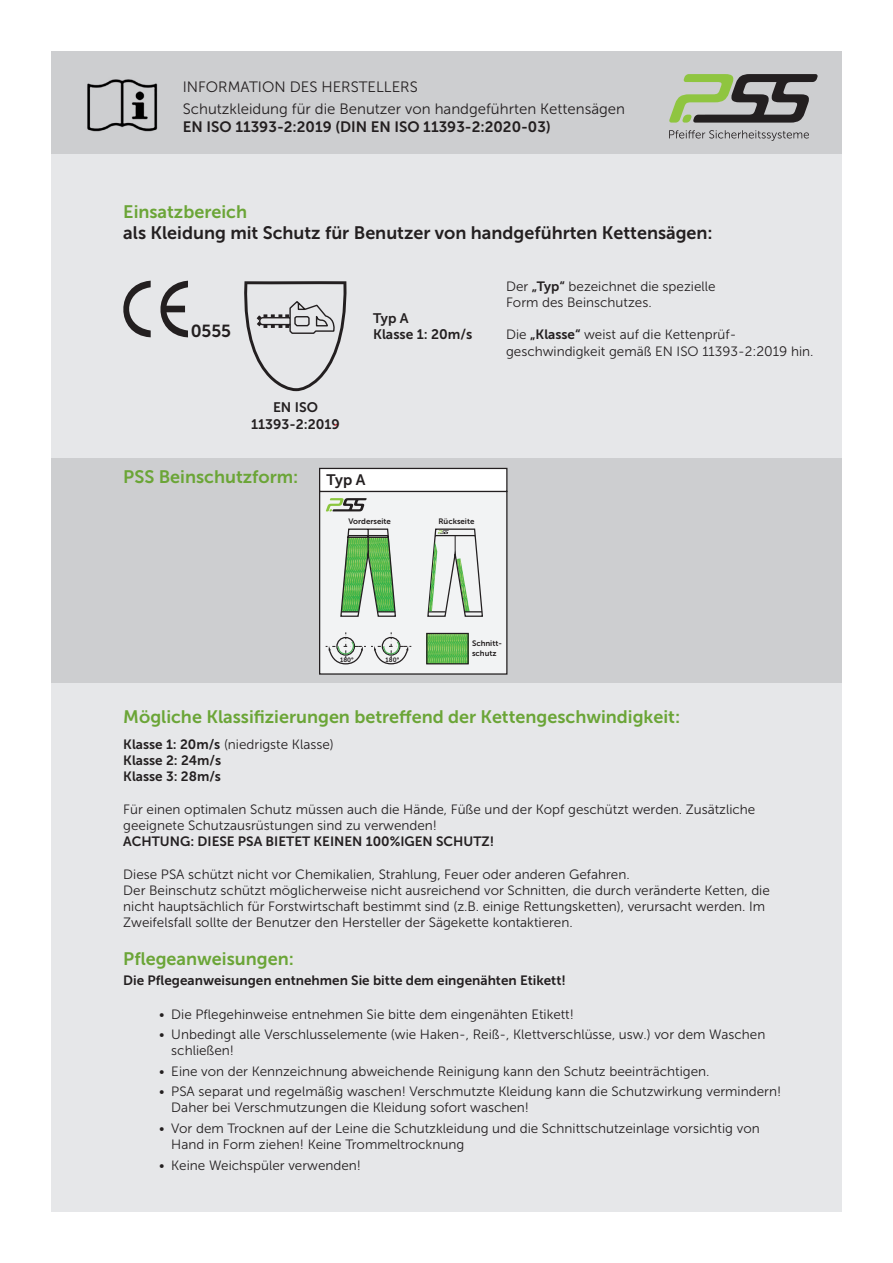
<style>
.page{position:relative;width:893px;height:1263px;background:#fff}
.page>*{position:absolute;margin:0;border:0;box-sizing:border-box;transform-origin:0 0}
.Fließtext{font:18px "Museo Sans 700";color:#6ba537}
.Fließtext-2{font:18px/21.6px "Museo Sans 700";color:#231f20}
.t1{font:17.4px "Museo Sans 700";color:#231f20}
.t2{font:15.15px "Museo Sans 700";color:#231f20}
.Fließtext-3{font:15px "Museo Sans 300";color:#231f20}
.Fließtext-4{font:15px "Museo Sans 700";color:#231f20}
.t3{font:700 14.55px "Arial Narrow";color:#e54d4d}
.Fließtext-5{font:13.8px/16.5px "Museo Sans 700";color:#231f20;text-align:center}
.Fließtext-6{font:13.5px/16.2px "Museo Sans 300";color:#231f20}
.Fließtext-7{font:13.5px "Museo Sans 700";color:#231f20}
.t4{font:7.8px/9.4px "Museo Sans 700";color:#231f20}
.t5{font:6.3px "Museo Sans 700";color:#231f20}
.s1{color:#6ba537}
.s2{font-family:"Museo Sans 700"}
.s3{font-size:13.8px}
</style>
<div class="page">
<div style="left:51px;top:51px;width:791px;height:1161px;background:#e6e7e9"></div>
<div style="left:51px;top:458px;width:791px;height:224px;background:#cdced0"></div>
<div style="left:51px;top:51px;width:791px;height:102px;background:#cdced0"></div>
<img style="left:87px;top:79px;width:71px;height:53px">
<svg style="left:669px;top:130px;width:140px;height:11px"></svg>
<svg style="left:669px;top:74px;width:149px;height:49px"></svg>
<svg style="left:123px;top:280px;width:65px;height:58px"></svg>
<div style="left:163px;top:306px;width:22px;height:6px;border:2px solid #231f20"></div>
<svg style="left:244px;top:281px;width:103px;height:110px"></svg>
<div style="left:320px;top:491px;width:187px;height:183px;background:#f2f3f4"></div>
<div style="left:319px;top:491px;width:188px;height:184px;border:1px solid #231f20"></div>
<svg style="left:340px;top:528px;width:56px;height:89px"></svg>
<svg style="left:427px;top:528px;width:56px;height:89px"></svg>
<svg style="left:326px;top:498px;width:41px;height:13px"></svg>
<svg style="left:326px;top:632px;width:85px;height:33px"></svg>
<img style="left:428px;top:635px;width:39px;height:27px">
<div style="left:426px;top:633px;width:43px;height:31px;border:1px solid #231f20"></div>
<div style="left:320px;top:468px;width:187px;height:23px;background:#fff"></div>
<div style="left:319px;top:468px;width:188px;height:24px;border:1px solid #231f20"></div>
<img style="left:429px;top:541px;width:8px;height:70px">
<p class="Fließtext-3" style="left:183px;top:79px;width:236px">INFORMATION DES HERSTELLERS</p>
<p class="Fließtext-3" style="left:183px;top:101px;width:444px">Schutzkleidung für die Benutzer von handgeführten Kettensägen</p>
<p class="Fließtext-4" style="left:183px;top:119px;width:369px">EN ISO 11393-2:2019 (DIN EN ISO 11393-2:2020-03)</p>
<p class="Fließtext-2" style="left:123px;top:201px;width:591px"><span class="s1">Einsatzbereich<br></span>als Kleidung mit Schutz für Benutzer von handgeführten Kettensägen:</p>
<p class="t1" style="left:191px;top:322px;width:42px">0555</p>
<p class="Fließtext-5" style="left:251px;top:399px;width:90px">EN ISO<br>11393-2:2019</p>
<p class="t3" style="left:334px;top:409px;width:5px">.</p>
<p class="Fließtext-5" style="left:373px;top:310px;width:37px">Typ A</p>
<p class="Fließtext-5" style="left:373px;top:326px;width:101px">Klasse 1: 20m/s</p>
<p class="Fließtext" style="left:123px;top:467px;width:177px">PSS Beinschutzform:</p>
<p class="t2" style="left:327px;top:471px;width:40px">Typ A</p>
<p class="t4" style="left:348px;top:517px;width:44px">Vorderseite</p>
<p class="t4" style="left:438px;top:517px;width:37px">Rückseite</p>
<p class="Fließtext-6" style="left:506px;top:278px;width:211px">Der <span class="s2">„Typ“</span> bezeichnet die spezielle<br>Form des Beinschutzes.</p>
<p class="Fließtext-6" style="left:506px;top:327px;width:309px">Die <span class="s2">„Klasse“</span> weist auf die Kettenprüf&shy;geschwindigkeit gemäß EN ISO 11393-2<span class="s3">:2019</span> hin.</p>
<p class="t5" style="left:340px;top:657px;width:15px">180°</p>
<p class="t5" style="left:386px;top:657px;width:15px">180°</p>
<p class="t4" style="left:472px;top:639px;width:31px">Schnitt&shy;schutz</p>
<p class="Fließtext" style="left:123px;top:706px;width:558px">Mögliche Klassifizierungen betreffend der Kettengeschwindigkeit:</p>
<p class="Fließtext-6" style="left:123px;top:736px;width:212px"><span class="s2">Klasse 1: 20m/s</span> (niedrigste Klasse)</p>
<p class="Fließtext-7" style="left:123px;top:753px;width:99px">Klasse 2: 24m/s</p>
<p class="Fließtext-7" style="left:123px;top:769px;width:99px">Klasse 3: 28m/s</p>
<p class="Fließtext-6" style="left:123px;top:801px;width:634px">Für einen optimalen Schutz müssen auch die Hände, Füße und der Kopf geschützt werden. Zusätzliche geeignete Schutzausrüstungen sind zu verwenden!</p>
<p class="Fließtext-7" style="left:123px;top:834px;width:372px">ACHTUNG: DIESE PSA BIETET KEINEN 100%IGEN SCHUTZ!</p>
<p class="Fließtext-6" style="left:123px;top:866px;width:648px">Diese PSA schützt nicht vor Chemikalien, Strahlung, Feuer oder anderen Gefahren.<br>Der Beinschutz schützt möglicherweise nicht ausreichend vor Schnitten, die durch veränderte Ketten, die nicht hauptsächlich für Forstwirtschaft bestimmt sind (z.B. einige Rettungsketten), verursacht werden. Im Zweifelsfall sollte der Benutzer den Hersteller der Sägekette kontaktieren.</p>
<p class="Fließtext" style="left:123px;top:949px;width:172px">Pflegeanweisungen:</p>
<p class="Fließtext-7" style="left:123px;top:973px;width:444px">Die Pflegeanweisungen entnehmen Sie bitte dem eingenähten Etikett!</p>
<p class="Fließtext-6" style="left:159px;top:1006px;width:416px">• Die Pflegehinweise entnehmen Sie bitte dem eingenähten Etikett!</p>
<p class="Fließtext-6" style="left:171px;top:1026px;width:596px;text-indent:-12px">• Unbedingt alle Verschlusselemente (wie Haken-, Reiß-, Klettverschlüsse, usw.) vor dem Waschen schließen!</p>
<p class="Fließtext-6" style="left:159px;top:1063px;width:552px">• Eine von der Kennzeichnung abweichende Reinigung kann den Schutz beeinträchtigen.</p>
<p class="Fließtext-6" style="left:171px;top:1083px;width:611px;text-indent:-12px">• PSA separat und regelmäßig waschen! Verschmutzte Kleidung kann die Schutzwirkung vermindern!<br>Daher bei Verschmutzungen die Kleidung sofort waschen!</p>
<p class="Fließtext-6" style="left:171px;top:1120px;width:590px;text-indent:-12px">• Vor dem Trocknen auf der Leine die Schutzkleidung und die Schnittschutzeinlage vorsichtig von<br>Hand in Form ziehen! Keine Trommeltrocknung</p>
<p class="Fließtext-6" style="left:159px;top:1157px;width:203px">• Keine Weichspüler verwenden!</p>
</div>
